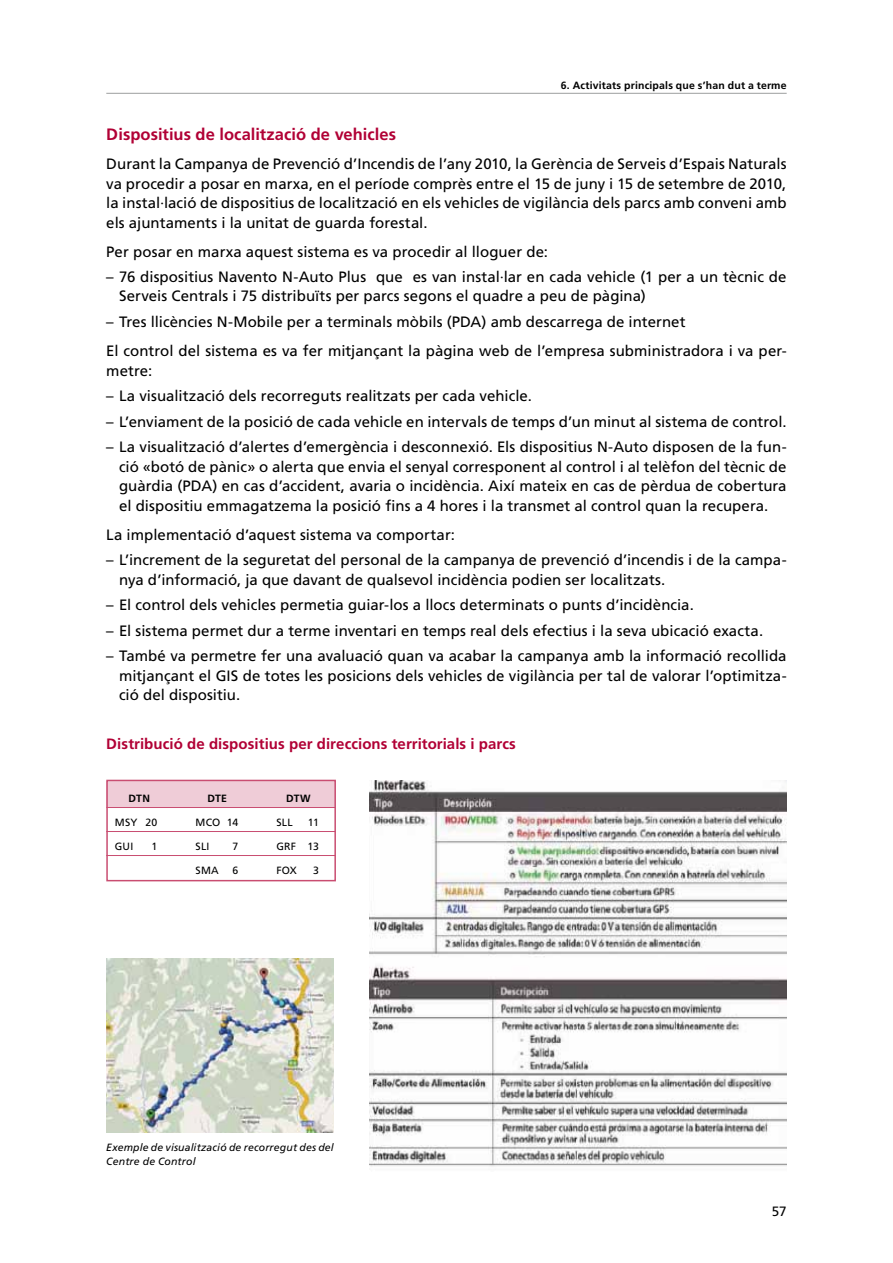
<style>
.page{position:relative;width:893px;height:1263px;background:#fff}
.page>*{position:absolute;margin:0;border:0;box-sizing:border-box;transform-origin:0 0}
.t1{font:700 16.5px "Frutiger LT Std";letter-spacing:.005em;color:#b10035}
.t2{font:15px/19.5px "Frutiger LT Std";color:#000;text-align:justify}
.t3{font:700 15px "Frutiger LT Std";letter-spacing:.005em;color:#b10035}
.t4{font:13.5px "Frutiger LT Std";color:#000}
.t5{font:italic 10.5px/13.5px "Frutiger LT Std";letter-spacing:.015em;color:#000}
.t6{font:700 10.5px "Frutiger LT Std";letter-spacing:.015em;color:#000}
.t7{font:10.5px "Frutiger LT Std";letter-spacing:.02em;color:#000}
</style>
<div class="page">
<div style="left:106px;top:781px;width:229px;height:26px;background:#efccd7"></div>
<div style="left:106px;top:780px;width:230px;height:101px;border:2px solid #c94d71"></div>
<img style="left:369px;top:781px;width:417px;height:386px">
<img style="left:106px;top:959px;width:228px;height:173px">
<hr style="left:106px;top:93px;width:681px;height:1px;background:#9c9e9f">
<hr style="left:106px;top:807px;width:229px;height:1px;background:#c94d71">
<hr style="left:106px;top:831px;width:229px;height:1px;background:#c94d71">
<hr style="left:106px;top:855px;width:229px;height:1px;background:#c94d71">
<p class="t6" style="left:561px;top:79px;width:227px">6. Activitats principals que s’han dut a terme</p>
<p class="t1" style="left:106px;top:125px;width:291px">Dispositius de localització de vehicles</p>
<p class="t2" style="left:106px;top:154px;width:682px">Durant la Campanya de Prevenció d’Incendis de l’any 2010, la Gerència de Serveis d’Espais Naturals va procedir a posar en marxa, en el període comprès entre el 15 de juny i 15 de setembre de 2010, la instal·lació de dispositius de localització en els vehicles de vigilància dels parcs amb conveni amb els ajuntaments i la unitat de guarda forestal.</p>
<p class="t2" style="left:106px;top:242px;width:443px">Per posar en marxa aquest sistema es va procedir al lloguer de:</p>
<p class="t2" style="left:119px;top:267px;width:669px;text-indent:-13px">– 76 dispositius Navento N-Auto Plus que es van instal·lar en cada vehicle (1 per a un tècnic de<br>Serveis Centrals i 75 distribuïts per parcs segons el quadre a peu de pàgina)</p>
<p class="t2" style="left:106px;top:307px;width:682px;line-height:29.2px">– Tres llicències N-Mobile per a terminals mòbils (PDA) amb descarrega de internet<br>El control del sistema es va fer mitjançant la pàgina web de l’empresa subministradora i va per-</p>
<p class="t2" style="left:106px;top:361px;width:47px">metre:</p>
<p class="t2" style="left:106px;top:386px;width:427px">– La visualització dels recorreguts realitzats per cada vehicle.</p>
<p class="t2" style="left:106px;top:412px;width:682px">– L’enviament de la posició de cada vehicle en intervals de temps d’un minut al sistema de control.</p>
<p class="t2" style="left:119px;top:437px;width:669px;text-indent:-13px">– La visualització d’alertes d’emergència i desconnexió. Els dispositius N-Auto disposen de la fun&shy;ció «botó de pànic» o alerta que envia el senyal corresponent al control i al telèfon del tècnic de guàrdia (PDA) en cas d’accident, avaria o incidència. Així mateix en cas de pèrdua de cobertura el dispositiu emmagatzema la posició fins a 4 hores i la transmet al control quan la recupera.</p>
<p class="t2" style="left:106px;top:525px;width:350px">La implementació d’aquest sistema va comportar:</p>
<p class="t2" style="left:119px;top:550px;width:669px;text-indent:-13px">– L’increment de la seguretat del personal de la campanya de prevenció d’incendis i de la campa&shy;nya d’informació, ja que davant de qualsevol incidència podien ser localitzats.</p>
<p class="t2" style="left:106px;top:595px;width:589px">– El control dels vehicles permetia guiar-los a llocs determinats o punts d’incidència.</p>
<p class="t2" style="left:106px;top:621px;width:658px">– El sistema permet dur a terme inventari en temps real dels efectius i la seva ubicació exacta.</p>
<p class="t2" style="left:119px;top:646px;width:669px;text-indent:-13px">– També va permetre fer una avaluació quan va acabar la campanya amb la informació recollida mitjançant el GIS de totes les posicions dels vehicles de vigilància per tal de valorar l’optimitza&shy;ció del dispositiu.</p>
<p class="t3" style="left:106px;top:735px;width:411px">Distribució de dispositius per direccions territorials i parcs</p>
<p class="t6" style="left:129px;top:792px;width:23px">DTN</p>
<p class="t6" style="left:207px;top:792px;width:21px">DTE</p>
<p class="t6" style="left:286px;top:792px;width:26px">DTW</p>
<p class="t7" style="left:115px;top:816px;width:44px">MSY 20</p>
<p class="t7" style="left:196px;top:816px;width:44px">MCO 14</p>
<p class="t7" style="left:276px;top:816px;width:18px">SLL</p>
<p class="t7" style="left:308px;top:816px;width:12px">11</p>
<p class="t7" style="left:115px;top:840px;width:20px">GUI</p>
<p class="t7" style="left:151px;top:840px;width:7px">1</p>
<p class="t7" style="left:196px;top:840px;width:15px">SLI</p>
<p class="t7" style="left:232px;top:840px;width:7px">7</p>
<p class="t7" style="left:276px;top:840px;width:44px">GRF 13</p>
<p class="t7" style="left:196px;top:864px;width:25px">SMA</p>
<p class="t7" style="left:232px;top:864px;width:7px">6</p>
<p class="t7" style="left:276px;top:864px;width:22px">FOX</p>
<p class="t7" style="left:313px;top:864px;width:7px">3</p>
<p class="t5" style="left:106px;top:1141px;width:229px">Exemple de visualització de recorregut des del<br>Centre de Control</p>
<p class="t4" style="left:772px;top:1203px;width:17px">57</p>
</div>
